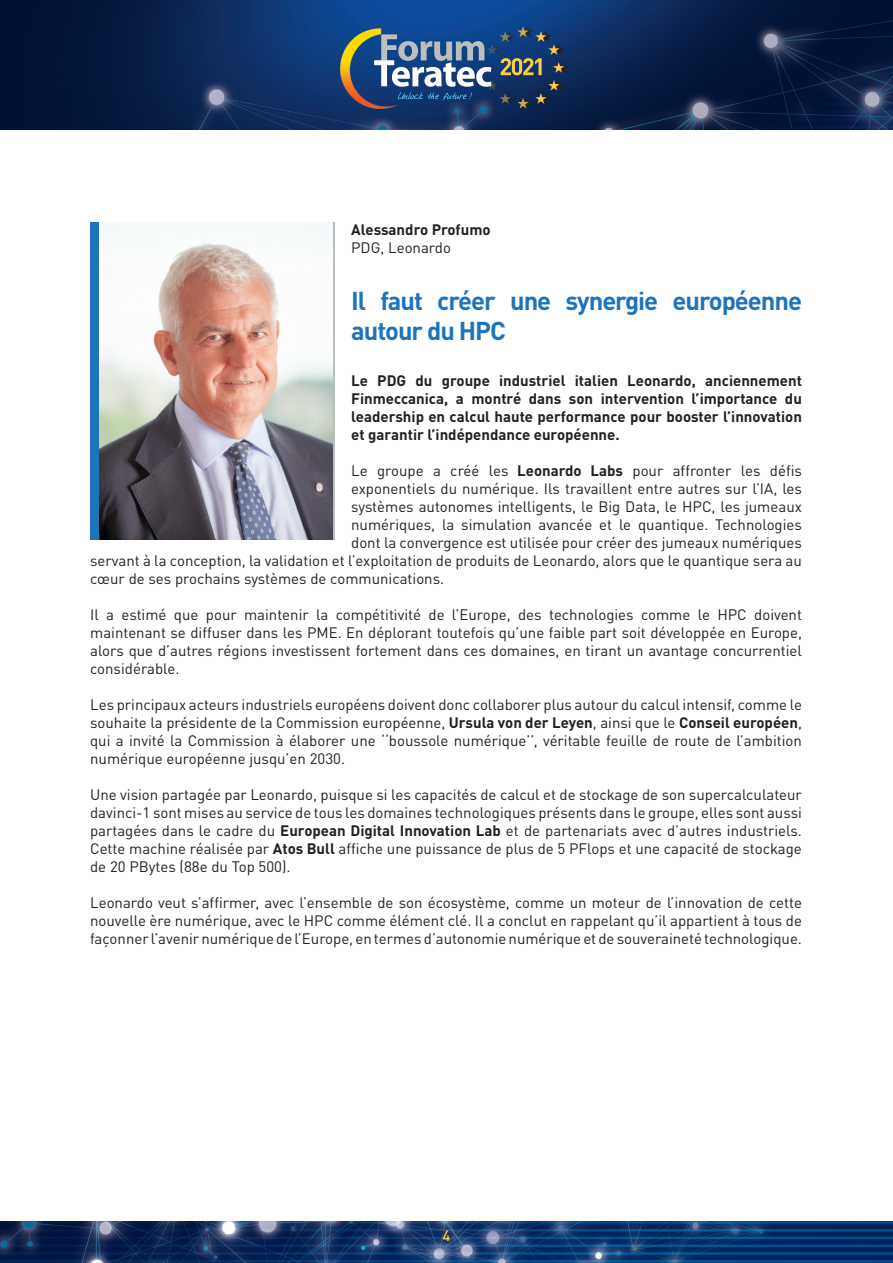
<style>
.page{position:relative;width:893px;height:1263px;background:#fff}
.page>*{position:absolute;margin:0;border:0;box-sizing:border-box;transform-origin:0 0}
.BB_intertitre{font:700 25.5px/30.6px "DIN Pro";letter-spacing:-.04em;color:#1e74bb}
.t1{font:15px/18px "DIN Pro";color:#231f20;text-align:justify}
.t2{font:700 15px/18px "DIN Pro";color:#231f20;text-align:justify}
.t3{font:500 15px "DIN Pro";color:#feca47}
.s1{font-weight:700}
</style>
<div class="page">
<img style="left:0;top:0;width:893px;height:130px">
<img style="left:0;top:1221px;width:893px;height:42px">
<svg style="left:490px;top:25px;width:80px;height:85px"></svg>
<svg style="left:415px;top:26px;width:149px;height:83px;background:#38577f"></svg>
<img style="left:329px;top:22px;width:86px;height:88px">
<img style="left:98px;top:222px;width:235px;height:318px">
<div style="left:90px;top:222px;width:8px;height:318px;background:#1e74bb"></div>
<p class="t2" style="left:351px;top:219px;width:141px">Alessandro Profumo</p>
<p class="t1" style="left:351px;top:237px;width:101px">PDG, Leonardo</p>
<p class="BB_intertitre" style="left:351px;top:282px;width:452px">Il faut créer une synergie européenne autour du HPC</p>
<p class="t2" style="left:351px;top:370px;width:452px">Le PDG du groupe industriel italien Leonardo, anciennement Finmeccanica, a montré dans son intervention l’importance du leadership en calcul haute performance pour booster l’innovation et garantir l’indépendance européenne.</p>
<p class="t1" style="left:351px;top:460px;width:452px">Le groupe a créé les <span class="s1">Leonardo Labs</span> pour affronter les défis</p>
<p class="t1" style="left:351px;top:478px;width:452px">exponentiels du numérique. Ils travaillent entre autres sur l’IA, les</p>
<p class="t1" style="left:351px;top:496px;width:452px">systèmes autonomes intelligents, le Big Data, le HPC, les jumeaux</p>
<p class="t1" style="left:351px;top:514px;width:452px">numériques, la simulation avancée et le quantique. Technologies</p>
<p class="t1" style="left:351px;top:532px;width:452px">dont la convergence est utilisée pour créer des jumeaux numériques</p>
<p class="t1" style="left:90px;top:550px;width:713px">servant à la conception, la validation et l’exploitation de produits de Leonardo, alors que le quantique sera au</p>
<p class="t1" style="left:90px;top:568px;width:356px">cœur de ses prochains systèmes de communications.</p>
<p class="t1" style="left:90px;top:604px;width:713px">Il a estimé que pour maintenir la compétitivité de l’Europe, des technologies comme le HPC doivent maintenant se diffuser dans les PME. En déplorant toutefois qu’une faible part soit développée en Europe, alors que d’autres régions investissent fortement dans ces domaines, en tirant un avantage concurrentiel considérable.</p>
<p class="t1" style="left:90px;top:694px;width:713px">Les principaux acteurs industriels européens doivent donc collaborer plus autour du calcul intensif, comme le souhaite la présidente de la Commission européenne, <span class="s1">Ursula von der Leyen</span>, ainsi que le <span class="s1">Conseil européen</span>, qui a invité la Commission à élaborer une ‘‘boussole numérique’’, véritable feuille de route de l’ambition numérique européenne jusqu’en 2030.</p>
<p class="t1" style="left:90px;top:784px;width:713px">Une vision partagée par Leonardo, puisque si les capacités de calcul et de stockage de son supercalculateur davinci-1 sont mises au service de tous les domaines technologiques présents dans le groupe, elles sont aussi partagées dans le cadre du <span class="s1">European Digital Innovation Lab</span> et de partenariats avec d’autres industriels.<br>Cette machine réalisée par <span class="s1">Atos Bull</span> affiche une puissance de plus de 5 PFlops et une capacité de stockage de 20 PBytes (88e du Top 500).</p>
<p class="t1" style="left:90px;top:892px;width:713px">Leonardo veut s’affirmer, avec l’ensemble de son écosystème, comme un moteur de l’innovation de cette nouvelle ère numérique, avec le HPC comme élément clé. Il a conclut en rappelant qu’il appartient à tous de façonner l’avenir numérique de l’Europe, en termes d’autonomie numérique et de souveraineté technologique.</p>
<p class="t3" style="left:442px;top:1223px;width:9px">4</p>
</div>
